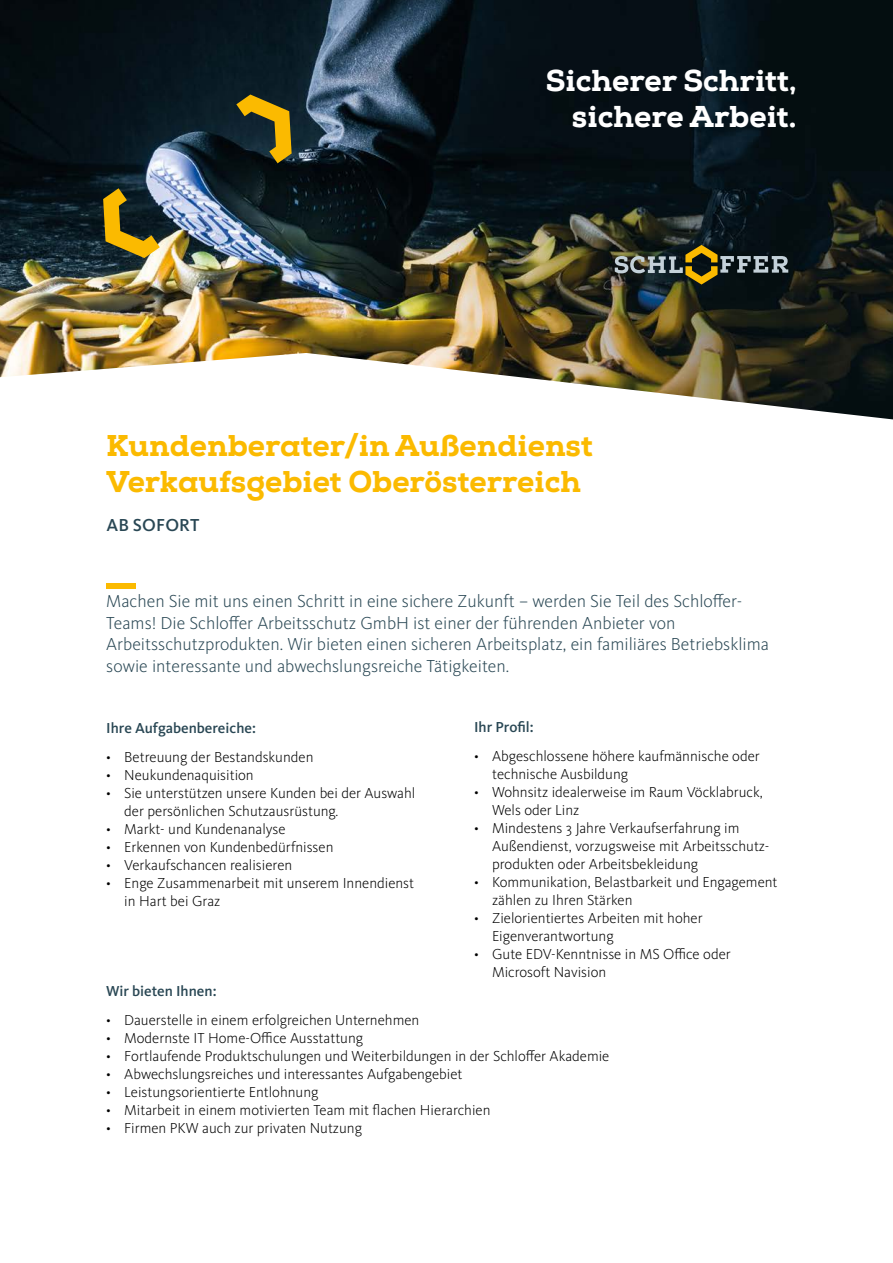
<style>
.page{position:relative;width:893px;height:1263px;background:#fff}
.page>*{position:absolute;margin:0;border:0;box-sizing:border-box;transform-origin:0 0}
.t1{font:800 30.15px/36.2px "Nexa Slab";color:#fff;text-align:right}
.t2{font:800 30px/36px "Nexa Slab";color:#fbba00}
.t3{font:300 18px/21.6px "Kievit Pro";color:#294754}
.t4{font:500 18px "Kievit Pro";letter-spacing:.01em;color:#294754}
.t5{font:300 15px/18px "Kievit Pro";color:#000}
.t6{font:500 15px "Kievit Pro";color:#294754}
</style>
<div class="page">
<img style="left:0;top:0;width:893px;height:419px">
<svg style="left:236px;top:95px;width:56px;height:68px;background:#65591c"></svg>
<svg style="left:103px;top:188px;width:57px;height:70px;background:#6e6123"></svg>
<div style="left:106px;top:584px;width:30px;height:5px;background:#fbba00"></div>
<svg style="left:615px;top:245px;width:173px;height:40px;background:#414537"></svg>
<p class="t1" style="left:546px;top:63px;width:252px">Sicherer Schritt, sichere Arbeit.</p>
<p class="t2" style="left:106px;top:428px;width:488px">Kundenberater/in Außendienst<br>Verkaufsgebiet Oberösterreich</p>
<p class="t4" style="left:106px;top:515px;width:94px">AB SOFORT</p>
<p class="t3" style="left:106px;top:590px;width:664px">Machen Sie mit uns einen Schritt in eine sichere Zukunft – werden Sie Teil des Schloffer-Teams! Die Schloffer Arbeitsschutz GmbH ist einer der führenden Anbieter von Arbeitsschutzprodukten. Wir bieten einen sicheren Arbeitsplatz, ein familiäres Betriebsklima sowie interessante und abwechslungsreiche Tätigkeiten.</p>
<p class="t6" style="left:106px;top:719px;width:151px">Ihre Aufgabenbereiche:</p>
<p class="t5" style="left:106px;top:748px;width:209px">• Betreuung der Bestandskunden</p>
<p class="t5" style="left:106px;top:766px;width:149px">• Neukundenaquisition</p>
<p class="t5" style="left:124px;top:784px;width:293px;text-indent:-18px">• Sie unterstützen unsere Kunden bei der Auswahl der persönlichen Schutzausrüstung.</p>
<p class="t5" style="left:106px;top:820px;width:181px">• Markt- und Kundenanalyse</p>
<p class="t5" style="left:106px;top:838px;width:229px">• Erkennen von Kundenbedürfnissen</p>
<p class="t5" style="left:106px;top:856px;width:187px">• Verkaufschancen realisieren</p>
<p class="t5" style="left:124px;top:874px;width:291px;text-indent:-18px">• Enge Zusammenarbeit mit unserem Innendienst in Hart bei Graz</p>
<p class="t6" style="left:474px;top:718px;width:61px">Ihr Profil:</p>
<p class="t5" style="left:492px;top:747px;width:269px;text-indent:-18px">• Abgeschlossene höhere kaufmännische oder technische Ausbildung</p>
<p class="t5" style="left:492px;top:783px;width:272px;text-indent:-18px">• Wohnsitz idealerweise im Raum Vöcklabruck,<br>Wels oder Linz</p>
<p class="t5" style="left:492px;top:819px;width:279px;text-indent:-18px">• Mindestens 3 Jahre Verkaufserfahrung im<br>Außendienst, vorzugsweise mit Arbeitsschutz&shy;produkten oder Arbeitsbekleidung</p>
<p class="t5" style="left:492px;top:873px;width:287px;text-indent:-18px">• Kommunikation, Belastbarkeit und Engagement zählen zu Ihren Stärken</p>
<p class="t5" style="left:492px;top:909px;width:212px;text-indent:-18px">• Zielorientiertes Arbeiten mit hoher<br>Eigenverantwortung</p>
<p class="t5" style="left:492px;top:945px;width:240px;text-indent:-18px">• Gute EDV-Kenntnisse in MS Office oder<br>Microsoft Navision</p>
<p class="t6" style="left:106px;top:982px;width:112px">Wir bieten Ihnen:</p>
<p class="t5" style="left:106px;top:1010px;width:315px">• Dauerstelle in einem erfolgreichen Unternehmen</p>
<p class="t5" style="left:106px;top:1028px;width:258px">• Modernste IT Home-Office Ausstattung</p>
<p class="t5" style="left:106px;top:1046px;width:505px">• Fortlaufende Produktschulungen und Weiterbildungen in der Schloffer Akademie</p>
<p class="t5" style="left:106px;top:1064px;width:358px">• Abwechslungsreiches und interessantes Aufgabengebiet</p>
<p class="t5" style="left:106px;top:1082px;width:214px">• Leistungsorientierte Entlohnung</p>
<p class="t5" style="left:106px;top:1100px;width:386px">• Mitarbeit in einem motivierten Team mit flachen Hierarchien</p>
<p class="t5" style="left:106px;top:1118px;width:257px">• Firmen PKW auch zur privaten Nutzung</p>
</div>
